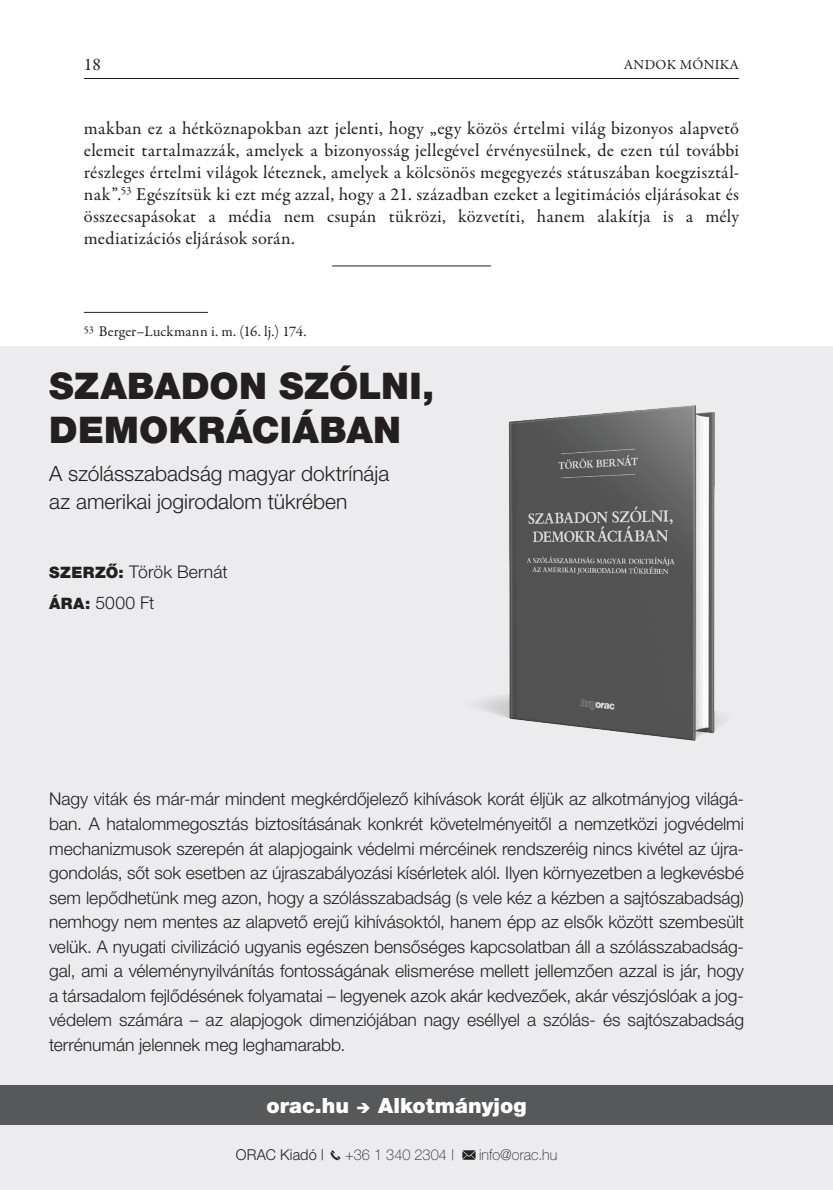
<style>
.page{position:relative;width:833px;height:1190px;background:#fff}
.page>*{position:absolute;margin:0;border:0;box-sizing:border-box;transform-origin:0 0}
.t1{font:36.75px/44.1px "Helvetica HU Black";letter-spacing:.01em;color:#231f20}
.t2{font:21px/28px "Helvetica HU Light";color:#231f20}
.t3{font:21px "Helvetica HU Black";color:#fff}
.t4{font:18.38px/21.9px "Garamond Premr Pro";letter-spacing:.01em;color:#1d1e1f;text-align:justify}
.t5{font:17.5px/24.5px "Helvetica HU Light";letter-spacing:-.005em;color:#231f20}
.t6{font:17.5px "Garamond Premr Pro";color:#1d1e1f}
.t7{font:15.05px "Helvetica HU Thin";letter-spacing:.005em;color:#231f20}
.t8{font:15.05px "Helvetica HU Light";letter-spacing:.01em;color:#231f20}
.t9{font:14.88px "Garamond Premr Pro";letter-spacing:-.03em;color:#1d1e1f}
.t10{font:14px "Garamond Premr Pro";color:#1d1e1f}
.s1{font-family:"Helvetica HU Black";font-size:15.75px}
</style>
<div class="page">
<hr style="left:84px;top:78px;width:655px;height:1px;background:#1d1e1f">
<hr style="left:332px;top:265px;width:159px;height:1px;background:#1d1e1f">
<hr style="left:84px;top:312px;width:124px;height:1px;background:#1d1e1f">
<div style="left:0;top:346px;width:832px;height:844px;background:#ececee"></div>
<img style="left:480px;top:405px;width:241px;height:336px">
<svg style="left:330px;top:1150px;width:10px;height:10px"></svg>
<svg style="left:462px;top:1150px;width:13px;height:9px"></svg>
<div style="left:0;top:1085px;width:832px;height:40px;background:#57585a"></div>
<p class="t6" style="left:84px;top:54px;width:19px">18</p>
<p class="t10" style="left:623px;top:56px;width:16px">Andok</p>
<p class="t10" style="left:679px;top:56px;width:23px">Mónika</p>
<p class="t4" style="left:84px;top:118px;width:657px">makban ez a hétköznapokban azt jelenti, hogy „egy közös értelmi világ bizonyos alapvető elemeit tartalmazzák, amelyek a bizonyosság jellegével érvényesülnek, de ezen túl további részleges értelmi világok léteznek, amelyek a kölcsönös megegyezés státuszában koegzisztál&shy;nak”.<sup>53</sup> Egészítsük ki ezt még azzal, hogy a 21. században ezeket a legitimációs eljárásokat és összecsapásokat a média nem csupán tükrözi, közvetíti, hanem alakítja is a mély mediatizációs eljárások során.</p>
<p class="t9" style="left:84px;top:322px;width:224px"><sup>53</sup> Berger–Luckmann i. m. (16. lj.) 174.</p>
<h1 class="t1" style="left:49px;top:364px;width:387px">SZABADON SZÓLNI,<br>DEMOKRÁCIÁBAN</h1>
<p class="t2" style="left:49px;top:459px;width:341px">A szólásszabadság magyar doktrínája az amerikai jogirodalom tükrében</p>
<p class="t5" style="left:49px;top:556px;width:180px;line-height:31px"><span class="s1">SZERZŐ:</span> Török Bernát<br><span class="s1">ÁRA:</span> 5000 Ft</p>
<p class="t5" style="left:49px;top:786px;width:696px;text-align:justify">Nagy viták és már-már mindent megkérdőjelező kihívások korát éljük az alkotmányjog világá&shy;ban. A hatalommegosztás biztosításának konkrét követelményeitől a nemzetközi jogvédelmi mechanizmusok szerepén át alapjogaink védelmi mércéinek rendszeréig nincs kivétel az újra&shy;gondolás, sőt sok esetben az újraszabályozási kísérletek alól. Ilyen környezetben a legkevésbé sem lepődhetünk meg azon, hogy a szólásszabadság (s vele kéz a kézben a sajtószabadság) nemhogy nem mentes az alapvető erejű kihívásoktól, hanem épp az elsők között szembesült velük. A nyugati civilizáció ugyanis egészen bensőséges kapcsolatban áll a szólásszabadság&shy;gal, ami a véleménynyilvánítás fontosságának elismerése mellett jellemzően azzal is jár, hogy a társadalom fejlődésének folyamatai – legyenek azok akár kedvezőek, akár vészjóslóak a jog&shy;védelem számára – az alapjogok dimenziójában nagy eséllyel a szólás- és sajtószabadság terrénumán jelennek meg leghamarabb.</p>
<p class="t3" style="left:266px;top:1092px;width:262px">orac.hu ➔ Alkotmányjog</p>
<p class="t8" style="left:236px;top:1145px;width:90px">ORAC Kiadó |</p>
<p class="t7" style="left:345px;top:1146px;width:111px">+36 1 340 2304 |</p>
<p class="t7" style="left:479px;top:1146px;width:80px">info@orac.hu</p>
</div>
